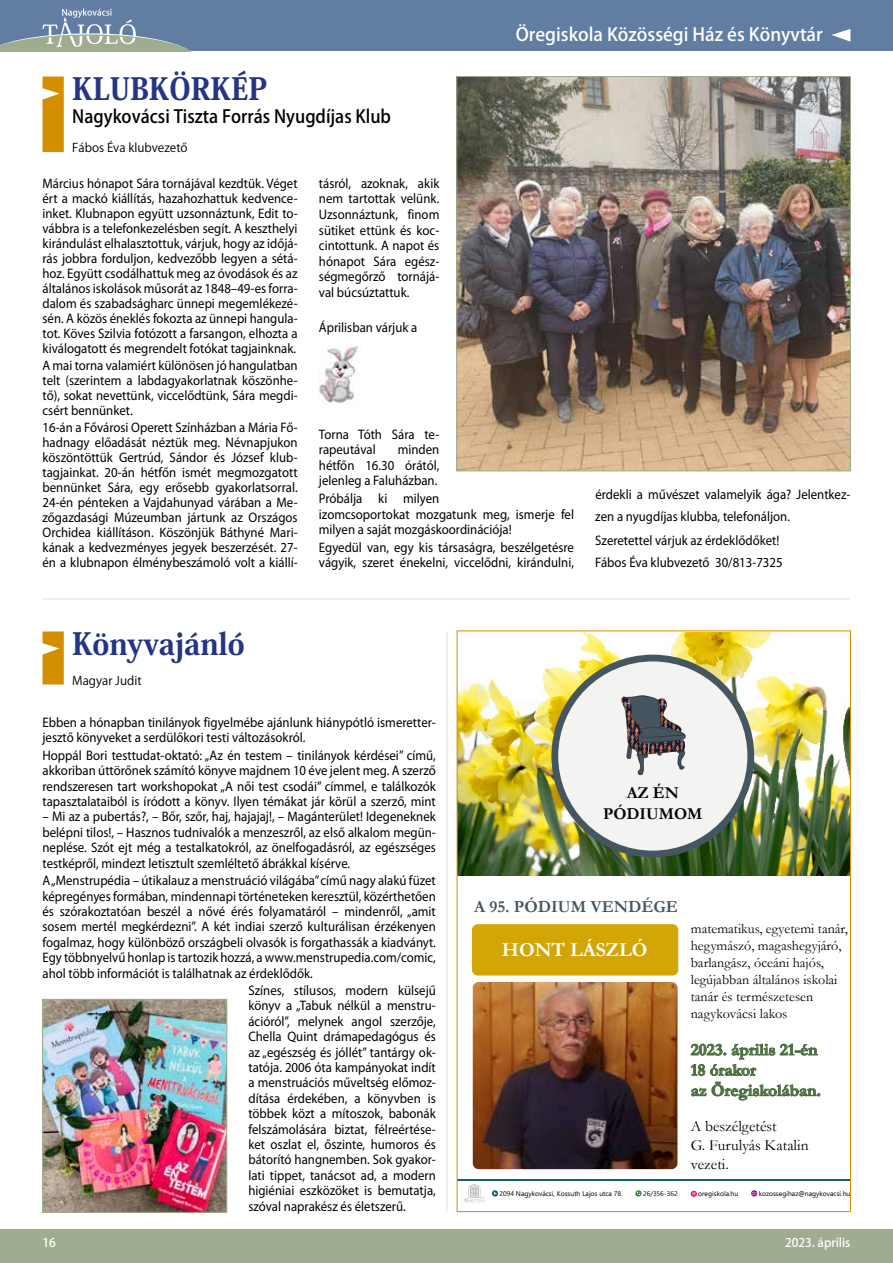
<style>
.page{position:relative;width:893px;height:1263px;background:#fff}
.page>*{position:absolute;margin:0;border:0;box-sizing:border-box;transform-origin:0 0}
.t1{font:800 30.3px "Koz Min Pr 6 N";color:#253483;scale:.95 1}
.t2{font:700 19.95px "Garamond";color:#fff}
.t3{font:500 18px "Koz Go Pr 6 N";color:#000;scale:.95 1}
.t4{font:500 18px "Koz Go Pr 6 N";color:#fff}
.t5{font:700 16.95px/20.4px "Garamond";color:#4c6f3f}
.t6{font:700 16.95px "Garamond";color:#465661}
.t7{font:700 16.65px/21.8px "Garamond";color:#000;text-align:center}
.t8{font:15.45px/18.6px "Garamond";color:#000}
.t9{font:14.1px/16.8px "Garamond";color:#000}
.t10{font:13.8px/15.5px "Myriad Pro";color:#000;text-align:justify;scale:.93 1}
.t11{font:12px "Koz Go Pr 6 N";color:#000}
.t12{font:500 12px "Koz Go Pr 6 N";color:#fff}
.t13{font:6.75px "Ebrima";color:#000}
</style>
<div class="page">
<div style="left:0;top:0;width:893px;height:51px;background:#617da2"></div>
<svg style="left:831px;top:29px;width:19px;height:13px"></svg>
<svg style="left:0;top:9px;width:191px;height:42px"></svg>
<div style="left:0;top:1229px;width:893px;height:34px;background:#9fac8f"></div>
<img style="left:319px;top:346px;width:39px;height:57px">
<svg style="left:43px;top:77px;width:21px;height:75px;background:#d59611"></svg>
<svg style="left:43px;top:631px;width:21px;height:53px"></svg>
<img style="left:458px;top:78px;width:391px;height:391px">
<div style="left:456px;top:76px;width:395px;height:395px;border:1px solid #9fac8f"></div>
<div style="left:472px;top:924px;width:206px;height:51px;background:#d3a607;border-radius:6px"></div>
<img style="left:473px;top:982px;width:204px;height:187px">
<img style="left:459px;top:632px;width:390px;height:243px">
<svg style="left:691px;top:1043px;width:130px;height:57px"></svg>
<div style="left:555px;top:658px;width:196px;height:196px;background:#f3f3f1;border-radius:50%"></div>
<div style="left:551px;top:655px;width:203px;height:202px;border:7px solid #465661;border-radius:50%"></div>
<svg style="left:621px;top:695px;width:65px;height:80px"></svg>
<svg style="left:691px;top:1191px;width:6px;height:6px"></svg>
<svg style="left:635px;top:1190px;width:7px;height:6px"></svg>
<svg style="left:636px;top:1191px;width:4px;height:4px"></svg>
<svg style="left:751px;top:1190px;width:6px;height:6px"></svg>
<svg style="left:464px;top:1184px;width:21px;height:19px"></svg>
<hr style="left:457px;top:1180px;width:393px;height:1px;background:#186175">
<hr style="left:457px;top:1179px;width:393px;height:1px;background:#186175">
<svg style="left:492px;top:1190px;width:6px;height:6px"></svg>
<img style="left:44px;top:1001px;width:181px;height:210px">
<div style="left:42px;top:999px;width:185px;height:214px;border:1px solid #9fac8f"></div>
<hr style="left:43px;top:599px;width:807px;height:1px;background:#9fac8f">
<hr style="left:446px;top:631px;width:1px;height:581px;background:#9fac8f">
<h1 class="t1" style="left:72px;top:72px;width:207px">KLUBKÖRKÉP</h1>
<h3 class="t3" style="left:72px;top:106px;width:337px">Nagykovácsi Tiszta Forrás Nyugdíjas Klub</h3>
<p class="t11" style="left:72px;top:141px;width:117px">Fábos Éva klubvezető</p>
<h3 class="t4" style="left:516px;top:25px;width:309px">Öregiskola Közösségi Ház és Könyvtár</h3>
<p class="t10" style="left:43px;top:176px;width:276px;line-height:15px">Március hónapot Sára tornájával kezdtük. Véget ért a mackó kiállítás, hazahozhattuk kedvence&shy;inket. Klubnapon együtt uzsonnáztunk, Edit to&shy;vábbra is a telefonkezelésben segít. A keszthelyi kirándulást elhalasztottuk, várjuk, hogy az időjá&shy;rás jobbra forduljon, kedvezőbb legyen a sétá&shy;hoz. Együtt csodálhattuk meg az óvodások és az általános iskolások műsorát az 1848–49-es forra&shy;dalom és szabadságharc ünnepi megemlékezé&shy;sén. A közös éneklés fokozta az ünnepi hangula&shy;tot. Köves Szilvia fotózott a farsangon, elhozta a kiválogatott és megrendelt fotókat tagjainknak.</p>
<p class="t10" style="left:43px;top:358px;width:276px;line-height:15px">A mai torna valamiért különösen jó hangulatban telt (szerintem a labdagyakorlatnak köszönhe&shy;tő), sokat nevettünk, viccelődtünk, Sára megdi&shy;csért bennünket.</p>
<p class="t10" style="left:43px;top:420px;width:276px;line-height:15px">16-án a Fővárosi Operett Színházban a Mária Fő&shy;hadnagy előadását néztük meg. Névnapjukon köszöntöttük Gertrúd, Sándor és József klub&shy;tagjainkat. 20-án hétfőn ismét megmozgatott bennünket Sára, egy erősebb gyakorlatsorral.<br>24-én pénteken a Vajdahunyad várában a Me&shy;zőgazdasági Múzeumban jártunk az Országos Orchidea kiállításon. Köszönjük Báthyné Mari&shy;kának a kedvezményes jegyek beszerzését. 27- én a klubnapon élménybeszámoló volt a kiállí-</p>
<p class="t10" style="left:319px;top:175px;width:131px">tásról, azoknak, akik nem tartottak velünk.<br>Uzsonnáztunk, finom sütiket ettünk és koc&shy;cintottunk. A napot és hónapot Sára egész&shy;ségmegőrző tornájá&shy;val búcsúztattuk.</p>
<p class="t10" style="left:319px;top:320px;width:107px">Áprilisban várjuk a</p>
<p class="t10" style="left:319px;top:426px;width:131px">Torna Tóth Sára te&shy;rapeutával</p>
<p class="t10" style="left:319px;top:441px;width:131px;text-indent:79px">minden hétfőn 16.30 órától, jelenleg a Faluházban.</p>
<p class="t10" style="left:319px;top:490px;width:276px;text-align:left">Próbálja ki milyen<br>izomcsoportokat mozgatunk meg, ismerje fel milyen a saját mozgáskoordinációja!</p>
<p class="t10" style="left:319px;top:539px;width:276px">Egyedül van, egy kis társaságra, beszélgetésre vágyik, szeret énekelni, viccelődni, kirándulni,</p>
<p class="t10" style="left:595px;top:483px;width:276px;line-height:22.2px">érdekli a művészet valamelyik ága? Jelentkez&shy;zen a nyugdíjas klubba, telefonáljon.</p>
<p class="t10" style="left:595px;top:529px;width:203px;line-height:22.2px">Szeretettel várjuk az érdeklődőket!<br>Fábos Éva klubvezető 30/813-7325</p>
<h1 class="t1" style="left:72px;top:627px;width:183px">Könyvajánló</h1>
<p class="t11" style="left:72px;top:673px;width:71px">Magyar Judit</p>
<p class="t10" style="left:43px;top:714px;width:424px">Ebben a hónapban tinilányok figyelmébe ajánlunk hiánypótló ismeretter&shy;jesztő könyveket a serdülőkori testi változásokról.</p>
<p class="t10" style="left:43px;top:747px;width:424px">Hoppál Bori testtudat-oktató: „Az én testem – tinilányok kérdései” című, akkoriban úttörőnek számító könyve majdnem 10 éve jelent meg. A szerző rendszeresen tart workshopokat „A női test csodái” címmel, e találkozók tapasztalataiból is íródott a könyv. Ilyen témákat jár körül a szerző, mint</p>
<p class="t10" style="left:43px;top:809px;width:424px">– Mi az a pubertás?, – Bőr, szőr, haj, hajajaj!, – Magánterület! Idegeneknek belépni tilos!, – Hasznos tudnivalók a menzeszről, az első alkalom megün&shy;neplése. Szót ejt még a testalkatokról, az önelfogadásról, az egészséges testképről, mindezt letisztult szemléltető ábrákkal kísérve.</p>
<p class="t10" style="left:43px;top:873px;width:424px">A „Menstrupédia – útikalauz a menstruáció világába” című nagy alakú füzet képregényes formában, mindennapi történeteken keresztül, közérthetően és szórakoztatóan beszél a nővé érés folyamatáról – mindenről, „amit sosem mertél megkérdezni”. A két indiai szerző kulturálisan érzékenyen fogalmaz, hogy különböző országbeli olvasók is forgathassák a kiadványt.<br>Egy többnyelvű honlap is tartozik hozzá, a www.menstrupedia.com/comic, ahol több információt is találhatnak az érdeklődők.</p>
<p class="t10" style="left:248px;top:982px;width:203px">Színes, stílusos, modern külsejű könyv a „Tabuk nélkül a menstru&shy;ációról”, melynek angol szerzője, Chella Quint drámapedagógus és az „egészség és jóllét” tantárgy ok&shy;tatója. 2006 óta kampányokat indít a menstruációs műveltség előmoz&shy;dítása érdekében, a könyvben is többek közt a mítoszok, babonák felszámolására biztat, félreértése&shy;ket oszlat el, őszinte, humoros és bátorító hangnemben. Sok gyakor&shy;lati tippet, tanácsot ad, a modern higiéniai eszközöket is bemutatja, szóval naprakész és életszerű.</p>
<p class="t7" style="left:603px;top:781px;width:101px">AZ ÉN<br>PÓDIUMOM</p>
<p class="t6" style="left:474px;top:895px;width:205px">A 95. PÓDIUM VENDÉGE</p>
<h2 class="t2" style="left:502px;top:936px;width:147px">HONT LÁSZLÓ</h2>
<p class="t9" style="left:691px;top:920px;width:159px">matematikus, egyetemi tanár, hegymászó, magashegyjáró, barlangász, óceáni hajós, legújabban általános iskolai tanár és természetesen nagykovácsi lakos</p>
<p class="t5" style="left:691px;top:1039px;width:132px">2023. április 21-én<br>18 órakor<br>az Öregiskolában.</p>
<p class="t8" style="left:691px;top:1117px;width:119px">A beszélgetést<br>G. Furulyás Katalin vezeti.</p>
<p class="t13" style="left:499px;top:1188px;width:125px">2094 Nagykovácsi, Kossuth Lajos utca 78.</p>
<p class="t13" style="left:643px;top:1189px;width:36px">26/356-362</p>
<p class="t13" style="left:698px;top:1189px;width:42px">oregiskola.hu</p>
<p class="t13" style="left:759px;top:1188px;width:93px">kozossegihaz@nagykovacsi.hu</p>
<p class="t12" style="left:43px;top:1236px;width:15px">16</p>
<p class="t12" style="left:785px;top:1236px;width:67px">2023. április</p>
</div>
